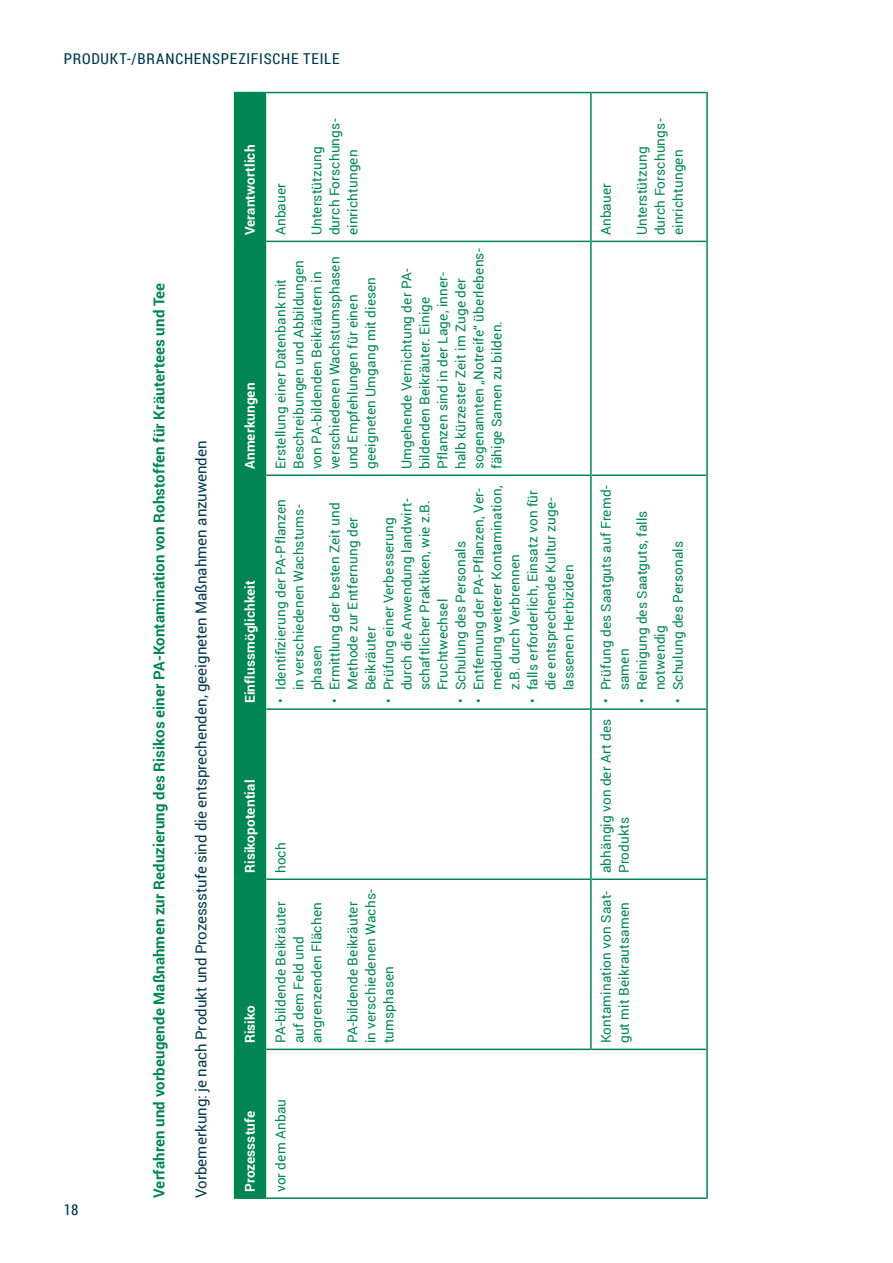
<style>
.page{position:relative;width:893px;height:1263px;background:#fff}
.page>*{position:absolute;margin:0;border:0;box-sizing:border-box;transform-origin:0 0}
.t1{font:700 15px "Roboto";letter-spacing:.01em;color:#008553}
.t2{font:15px "Roboto";color:#00394d}
.t3{font:15px "Roboto Condensed";letter-spacing:.05em;color:#00394d}
.t4{font:13.5px/18px "Roboto";letter-spacing:.015em;color:#008553}
.t5{font:700 13.5px "Roboto";letter-spacing:.01em;color:#fff}
</style>
<div class="page">
<div style="left:235px;top:93px;width:30px;height:1104px;background:#008553"></div>
<svg style="left:266px;top:93px;width:440px;height:1104px"></svg>
<svg style="left:592px;top:93px;width:114px;height:955px"></svg>
<hr style="left:234px;top:1049px;width:1px;height:150px;background:#008553">
<hr style="left:235px;top:1197px;width:30px;height:2px;background:#008553">
<hr style="left:234px;top:879px;width:1px;height:170px;background:#008553">
<hr style="left:235px;top:1048px;width:30px;height:2px;background:#008553">
<hr style="left:234px;top:709px;width:1px;height:170px;background:#008553">
<hr style="left:235px;top:878px;width:30px;height:2px;background:#008553">
<hr style="left:234px;top:475px;width:1px;height:234px;background:#008553">
<hr style="left:235px;top:708px;width:30px;height:2px;background:#008553">
<hr style="left:234px;top:241px;width:1px;height:234px;background:#008553">
<hr style="left:235px;top:474px;width:30px;height:2px;background:#008553">
<hr style="left:234px;top:92px;width:1px;height:149px;background:#008553">
<hr style="left:235px;top:241px;width:30px;height:1px;background:#008553">
<hr style="left:235px;top:92px;width:30px;height:1px;background:#008553">
<hr style="left:265px;top:1049px;width:1px;height:150px;background:#008553">
<hr style="left:266px;top:1197px;width:325px;height:2px;background:#008553">
<hr style="left:265px;top:879px;width:1px;height:170px;background:#008553">
<hr style="left:266px;top:1048px;width:324px;height:2px;background:#008553">
<hr style="left:265px;top:709px;width:1px;height:170px;background:#008553">
<hr style="left:266px;top:878px;width:324px;height:2px;background:#008553">
<hr style="left:265px;top:475px;width:1px;height:234px;background:#008553">
<hr style="left:266px;top:708px;width:324px;height:2px;background:#008553">
<hr style="left:265px;top:241px;width:1px;height:234px;background:#008553">
<hr style="left:266px;top:474px;width:324px;height:2px;background:#008553">
<hr style="left:265px;top:92px;width:1px;height:149px;background:#008553">
<hr style="left:266px;top:241px;width:324px;height:1px;background:#008553">
<hr style="left:266px;top:92px;width:324px;height:1px;background:#008553">
<hr style="left:591px;top:1197px;width:115px;height:2px;background:#008553">
<hr style="left:590px;top:879px;width:2px;height:171px;background:#008553">
<hr style="left:592px;top:1048px;width:114px;height:2px;background:#008553">
<hr style="left:590px;top:709px;width:2px;height:170px;background:#008553">
<hr style="left:592px;top:878px;width:114px;height:2px;background:#008553">
<hr style="left:590px;top:475px;width:2px;height:234px;background:#008553">
<hr style="left:592px;top:708px;width:114px;height:2px;background:#008553">
<hr style="left:590px;top:241px;width:2px;height:234px;background:#008553">
<hr style="left:592px;top:474px;width:114px;height:2px;background:#008553">
<hr style="left:590px;top:92px;width:2px;height:149px;background:#008553">
<hr style="left:592px;top:241px;width:114px;height:1px;background:#008553">
<hr style="left:592px;top:92px;width:114px;height:1px;background:#008553">
<hr style="left:706px;top:1049px;width:2px;height:150px;background:#008553">
<hr style="left:706px;top:879px;width:2px;height:170px;background:#008553">
<hr style="left:706px;top:709px;width:2px;height:170px;background:#008553">
<hr style="left:706px;top:475px;width:2px;height:234px;background:#008553">
<hr style="left:706px;top:241px;width:2px;height:234px;background:#008553">
<hr style="left:706px;top:92px;width:2px;height:149px;background:#008553">
<p class="t3" style="left:64px;top:48px;width:277px">PRODUKT-/BRANCHENSPEZIFISCHE TEILE</p>
<p class="t3" style="left:64px;top:1199px;width:16px">18</p>
<p class="t1" style="left:149px;top:1198px;width:916px;rotate:-90deg">Verfahren und vorbeugende Maßnahmen zur Reduzierung des Risikos einer PA-Kontamination von Rohstoffen für Kräutertees und Tee</p>
<p class="t2" style="left:191px;top:1198px;width:759px;rotate:-90deg">Vorbemerkung: je nach Produkt und Prozessstufe sind die entsprechenden, geeigneten Maßnahmen anzuwenden</p>
<p class="t5" style="left:240px;top:235px;width:92px;rotate:-90deg">Verantwortlich</p>
<p class="t5" style="left:240px;top:469px;width:88px;rotate:-90deg">Anmerkungen</p>
<p class="t5" style="left:240px;top:703px;width:124px;rotate:-90deg">Einflussmöglichkeit</p>
<p class="t4" style="left:271px;top:235px;width:54px;rotate:-90deg">Anbauer</p>
<p class="t4" style="left:307px;top:235px;width:118px;rotate:-90deg">Unterstützung durch Forschungs&shy;einrichtungen</p>
<p class="t4" style="left:271px;top:469px;width:214px;rotate:-90deg">Erstellung einer Datenbank mit<br>Beschreibungen und Abbildungen von PA-bildenden Beikräutern in verschiedenen Wachstumsphasen und Empfehlungen für einen geeigneten Umgang mit diesen</p>
<p class="t4" style="left:397px;top:469px;width:222px;rotate:-90deg">Umgehende Vernichtung der PA&shy;bildenden Beikräuter. Einige<br>Pflanzen sind in der Lage, inner&shy;halb kürzester Zeit im Zuge der sogenannten „Notreife“ überlebens&shy;fähige Samen zu bilden.</p>
<p class="t4" style="left:469px;top:690px;width:206px;text-indent:-13px;rotate:-90deg">• Entfernung der PA-Pflanzen, Ver&shy;meidung weiterer Kontamination, z.B. durch Verbrennen</p>
<p class="t4" style="left:523px;top:690px;width:202px;text-indent:-13px;rotate:-90deg">• falls erforderlich, Einsatz von für die entsprechende Kultur zuge&shy;lassenen Herbiziden</p>
<p class="t4" style="left:271px;top:690px;width:193px;text-indent:-13px;rotate:-90deg">• Identifizierung der PA-Pflanzen in verschiedenen Wachstums&shy;phasen</p>
<p class="t4" style="left:325px;top:690px;width:189px;text-indent:-13px;rotate:-90deg">• Ermittlung der besten Zeit und<br>Methode zur Entfernung der<br>Beikräuter</p>
<p class="t4" style="left:379px;top:690px;width:194px;text-indent:-13px;rotate:-90deg">• Prüfung einer Verbesserung durch die Anwendung landwirt&shy;schaftlicher Praktiken, wie z.B.<br>Fruchtwechsel</p>
<p class="t4" style="left:451px;top:703px;width:164px;rotate:-90deg">• Schulung des Personals</p>
<p class="t5" style="left:240px;top:873px;width:95px;rotate:-90deg">Risikopotential</p>
<p class="t5" style="left:240px;top:1043px;width:40px;rotate:-90deg">Risiko</p>
<p class="t4" style="left:271px;top:873px;width:32px;rotate:-90deg">hoch</p>
<p class="t4" style="left:271px;top:1043px;width:143px;rotate:-90deg">PA-bildende Beikräuter auf dem Feld und angrenzenden Flächen</p>
<p class="t5" style="left:240px;top:1192px;width:83px;rotate:-90deg">Prozessstufe</p>
<p class="t4" style="left:271px;top:1192px;width:95px;rotate:-90deg">vor dem Anbau</p>
<p class="t4" style="left:343px;top:1043px;width:156px;rotate:-90deg">PA-bildende Beikräuter in verschiedenen Wachs&shy;tumsphasen</p>
<p class="t4" style="left:597px;top:235px;width:54px;rotate:-90deg">Anbauer</p>
<p class="t4" style="left:633px;top:235px;width:118px;rotate:-90deg">Unterstützung durch Forschungs&shy;einrichtungen</p>
<p class="t4" style="left:597px;top:690px;width:207px;text-indent:-13px;rotate:-90deg">• Prüfung des Saatguts auf Fremd&shy;samen</p>
<p class="t4" style="left:633px;top:690px;width:181px;text-indent:-13px;rotate:-90deg">• Reinigung des Saatguts, falls notwendig</p>
<p class="t4" style="left:669px;top:703px;width:164px;rotate:-90deg">• Schulung des Personals</p>
<p class="t4" style="left:597px;top:873px;width:156px;rotate:-90deg">abhängig von der Art des<br>Produkts</p>
<p class="t4" style="left:597px;top:1043px;width:154px;rotate:-90deg">Kontamination von Saat&shy;gut mit Beikrautsamen</p>
</div>
